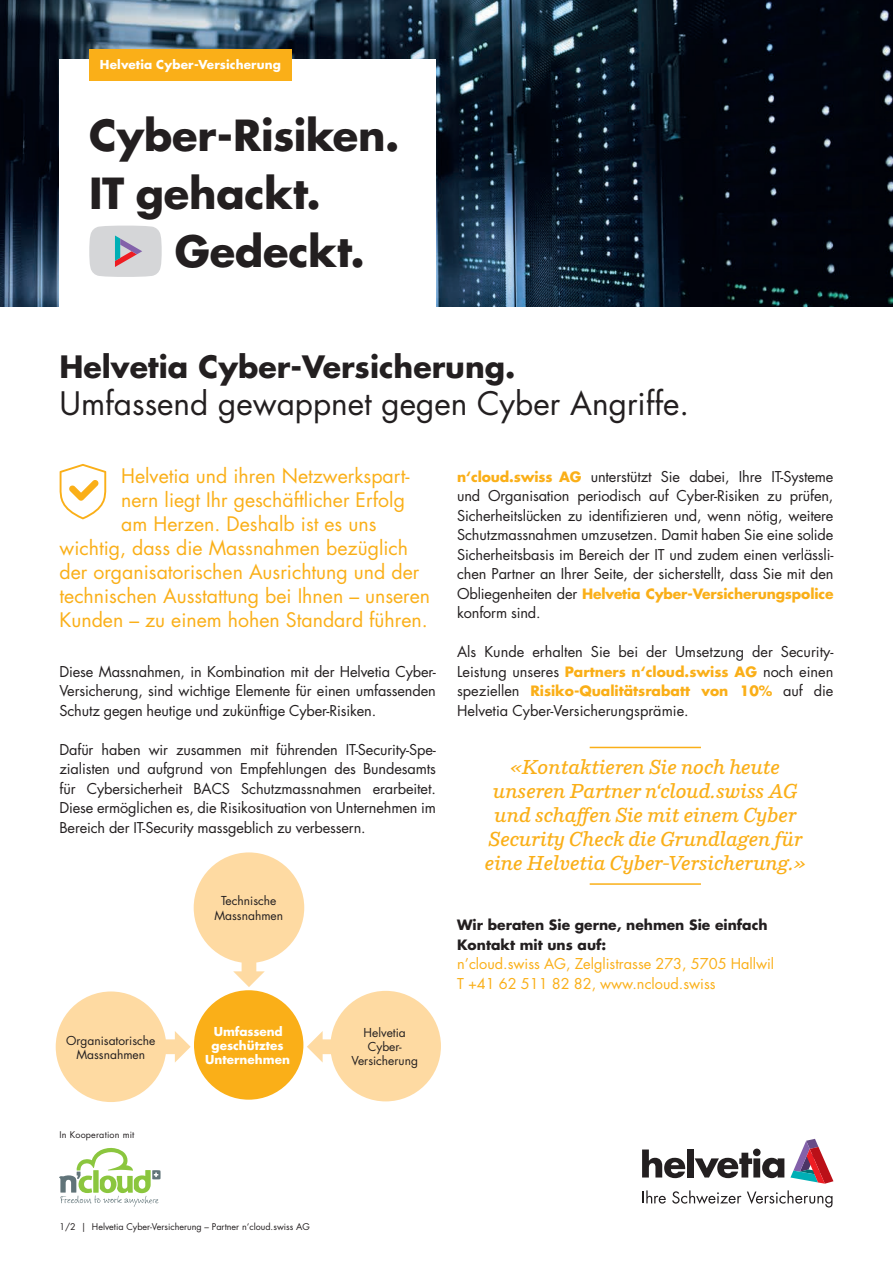
<style>
.page{position:relative;width:893px;height:1263px;background:#fff}
.page>*{position:absolute;margin:0;border:0;box-sizing:border-box;transform-origin:0 0}
.t1{font:700 41.7px "Futura Std";letter-spacing:-.005em;color:#231f20}
.Headline_bold_20_24_5pt{font:31.5px "Futura Std";color:#231f20}
.Headline_bold_20_24_5pt-2{font:700 30px "Futura Std";color:#231f20}
.Subtitle_A_book_13_16pt{font:19.5px "Futura Std";color:#faaf18}
.Quote_13_16pt_Parry_Pro{font:italic 600 19.5px/24px "Parry Pro";color:#faaf18;text-align:center}
.Copy_9_7_13_block{font:14.55px/19.5px "Futura Std";letter-spacing:-.01em;color:#231f20;text-align:justify}
.Copy_9_7_13_block-2{font:14.55px "Futura Std";color:#faaf18}
.Copy_9_7_13_block-3{font:700 13.8px "Futura Std";letter-spacing:-.01em;color:#faaf18}
.Subtitle_C_bold_9_25pt{font:700 13.8px/19.5px "Futura Std";color:#231f20}
.Subtitle_B_bold_9_25pt{font:12px/14.4px "Futura Std";color:#231f20;text-align:center}
.Subtitle_B_bold_9_25pt-2{font:700 12px/14.4px "Futura Std";color:#fff;text-align:center}
.Legal_Line_6pt{font:9px "Futura Std";color:#231f20}
.Legal_Line_6pt-2{font:9px "Futura Std";letter-spacing:.02em;color:#231f20}
.s1{font-weight:700;font-size:13.8px;color:#faaf18}
.s2{font-weight:400;font-size:14.55px;color:#231f20}
</style>
<div class="page">
<svg style="left:59px;top:1147px;width:102px;height:60px"></svg>
<hr style="left:590px;top:747px;width:111px;height:1px;background:#faaf18">
<hr style="left:590px;top:883px;width:111px;height:2px;background:#faaf18">
<img style="left:0;top:0;width:893px;height:306px">
<div style="left:60px;top:60px;width:376px;height:266px;background:#fff"></div>
<svg style="left:89px;top:226px;width:73px;height:51px;background:#cfcdd2"></svg>
<div style="left:89px;top:49px;width:203px;height:32px;background:#faaf18"></div>
<svg style="left:642px;top:1149px;width:43px;height:29px"></svg>
<div style="left:687px;top:1149px;width:7px;height:28px;background:#231f20"></div>
<svg style="left:695px;top:1148px;width:89px;height:30px"></svg>
<svg style="left:790px;top:1139px;width:43px;height:45px"></svg>
<svg style="left:643px;top:1190px;width:23px;height:13px"></svg>
<svg style="left:672px;top:1190px;width:69px;height:14px"></svg>
<svg style="left:747px;top:1190px;width:85px;height:17px"></svg>
<div style="left:194px;top:990px;width:109px;height:110px;background:#faaf18;border-radius:50%"></div>
<svg style="left:233px;top:961px;width:32px;height:26px"></svg>
<div style="left:194px;top:852px;width:110px;height:111px;background:#fedaa2;border-radius:50%"></div>
<svg style="left:164px;top:1031px;width:27px;height:31px"></svg>
<div style="left:56px;top:991px;width:110px;height:111px;background:#fedaa2;border-radius:50%"></div>
<svg style="left:307px;top:1031px;width:24px;height:31px"></svg>
<div style="left:330px;top:991px;width:111px;height:110px;background:#fedaa2;border-radius:50%"></div>
<svg style="left:60px;top:464px;width:46px;height:55px"></svg>
<p class="Subtitle_B_bold_9_25pt-2" style="left:100px;top:57px;width:182px">Helvetia Cyber-Versicherung</p>
<p class="t1" style="left:89px;top:108px;width:312px">Cyber-Risiken.</p>
<p class="t1" style="left:89px;top:166px;width:233px">IT gehackt.</p>
<p class="t1" style="left:175px;top:224px;width:192px">Gedeckt.</p>
<p class="Headline_bold_20_24_5pt-2" style="left:60px;top:347px;width:457px">Helvetia Cyber-Versicherung.</p>
<p class="Headline_bold_20_24_5pt" style="left:60px;top:383px;width:631px">Umfassend gewappnet gegen Cyber Angriffe.</p>
<p class="Subtitle_A_book_13_16pt" style="left:121px;top:463px;width:290px">Helvetia und ihren Netzwerkspart-</p>
<p class="Subtitle_A_book_13_16pt" style="left:121px;top:487px;width:285px">nern liegt Ihr geschäftlicher Erfolg</p>
<p class="Subtitle_A_book_13_16pt" style="left:121px;top:511px;width:257px">am Herzen. Deshalb ist es uns</p>
<p class="Subtitle_A_book_13_16pt" style="left:60px;top:535px;width:350px">wichtig, dass die Massnahmen bezüglich</p>
<p class="Subtitle_A_book_13_16pt" style="left:60px;top:559px;width:361px">der organisatorischen Ausrichtung und der</p>
<p class="Subtitle_A_book_13_16pt" style="left:60px;top:583px;width:372px">technischen Ausstattung bei Ihnen – unseren</p>
<p class="Subtitle_A_book_13_16pt" style="left:60px;top:607px;width:370px">Kunden – zu einem hohen Standard führen.</p>
<p class="Copy_9_7_13_block" style="left:60px;top:662px;width:378px">Diese Massnahmen, in Kombination mit der Helvetia Cyber-Versicherung, sind wichtige Elemente für einen umfassenden Schutz gegen heutige und zukünftige Cyber-Risiken.</p>
<p class="Copy_9_7_13_block" style="left:60px;top:740px;width:378px">Dafür haben wir zusammen mit führenden IT-Security-Spe&shy;zialisten und aufgrund von Empfehlungen des Bundesamts für Cybersicherheit BACS Schutzmassnahmen erarbeitet.<br>Diese ermöglichen es, die Risikosituation von Unternehmen im Bereich der IT-Security massgeblich zu verbessern.</p>
<p class="Subtitle_B_bold_9_25pt" style="left:66px;top:1033px;width:91px">Organisatorische<br>Massnahmen</p>
<p class="Subtitle_B_bold_9_25pt" style="left:221px;top:894px;width:57px">Technische</p>
<p class="Subtitle_B_bold_9_25pt" style="left:214px;top:908px;width:70px">Massnahmen</p>
<p class="Subtitle_B_bold_9_25pt-2" style="left:205px;top:1024px;width:86px">Umfassend geschütztes<br>Unternehmen</p>
<p class="Subtitle_B_bold_9_25pt" style="left:364px;top:1025px;width:44px">Helvetia</p>
<p class="Subtitle_B_bold_9_25pt" style="left:368px;top:1039px;width:36px">Cyber-</p>
<p class="Subtitle_B_bold_9_25pt" style="left:352px;top:1054px;width:68px">Versicherung</p>
<p class="Copy_9_7_13_block" style="left:457px;top:467px;width:378px"><span class="s1">n‘cloud.swiss AG</span> unterstützt Sie dabei, Ihre IT-Systeme und Organisation periodisch auf Cyber-Risiken zu prüfen, Sicherheitslücken zu identifizieren und, wenn nötig, weitere Schutzmassnahmen umzusetzen. Damit haben Sie eine solide Sicherheitsbasis im Bereich der IT und zudem einen verlässli&shy;chen Partner an Ihrer Seite, der sicherstellt, dass Sie mit den</p>
<p class="Copy_9_7_13_block-3" style="left:457px;top:584px;width:378px"><span class="s2">Obliegenheiten der</span> Helvetia Cyber-Versicherungspolice</p>
<p class="Copy_9_7_13_block" style="left:457px;top:603px;width:85px">konform sind.</p>
<p class="Copy_9_7_13_block" style="left:457px;top:642px;width:378px">Als Kunde erhalten Sie bei der Umsetzung der Security-<br>Leistung unseres <span class="s1">Partners n‘cloud.swiss AG</span> noch einen</p>
<p class="Copy_9_7_13_block-3" style="left:457px;top:682px;width:378px"><span class="s2">speziellen</span> Risiko-Qualitätsrabatt von 10% <span class="s2">auf die</span></p>
<p class="Copy_9_7_13_block" style="left:457px;top:701px;width:233px">Helvetia Cyber-Versicherungsprämie.</p>
<p class="Quote_13_16pt_Parry_Pro" style="left:485px;top:755px;width:322px">«Kontaktieren Sie noch heute unseren Partner n‘cloud.swiss AG und schaffen Sie mit einem Cyber Security Check die Grundlagen für eine Helvetia Cyber-Versicherung.»</p>
<p class="Subtitle_C_bold_9_25pt" style="left:457px;top:915px;width:312px">Wir beraten Sie gerne, nehmen Sie einfach<br>Kontakt mit uns auf:</p>
<p class="Copy_9_7_13_block-2" style="left:457px;top:955px;width:319px">n’cloud.swiss AG, Zelglistrasse 273, 5705 Hallwil</p>
<p class="Copy_9_7_13_block-2" style="left:457px;top:974px;width:260px">T +41 62 511 82 82, www.ncloud.swiss</p>
<p class="Legal_Line_6pt-2" style="left:60px;top:1129px;width:76px">In Kooperation mit</p>
<p class="Legal_Line_6pt" style="left:60px;top:1221px;width:252px">1/2 | Helvetia Cyber-Versicherung – Partner n‘cloud.swiss AG</p>
</div>
